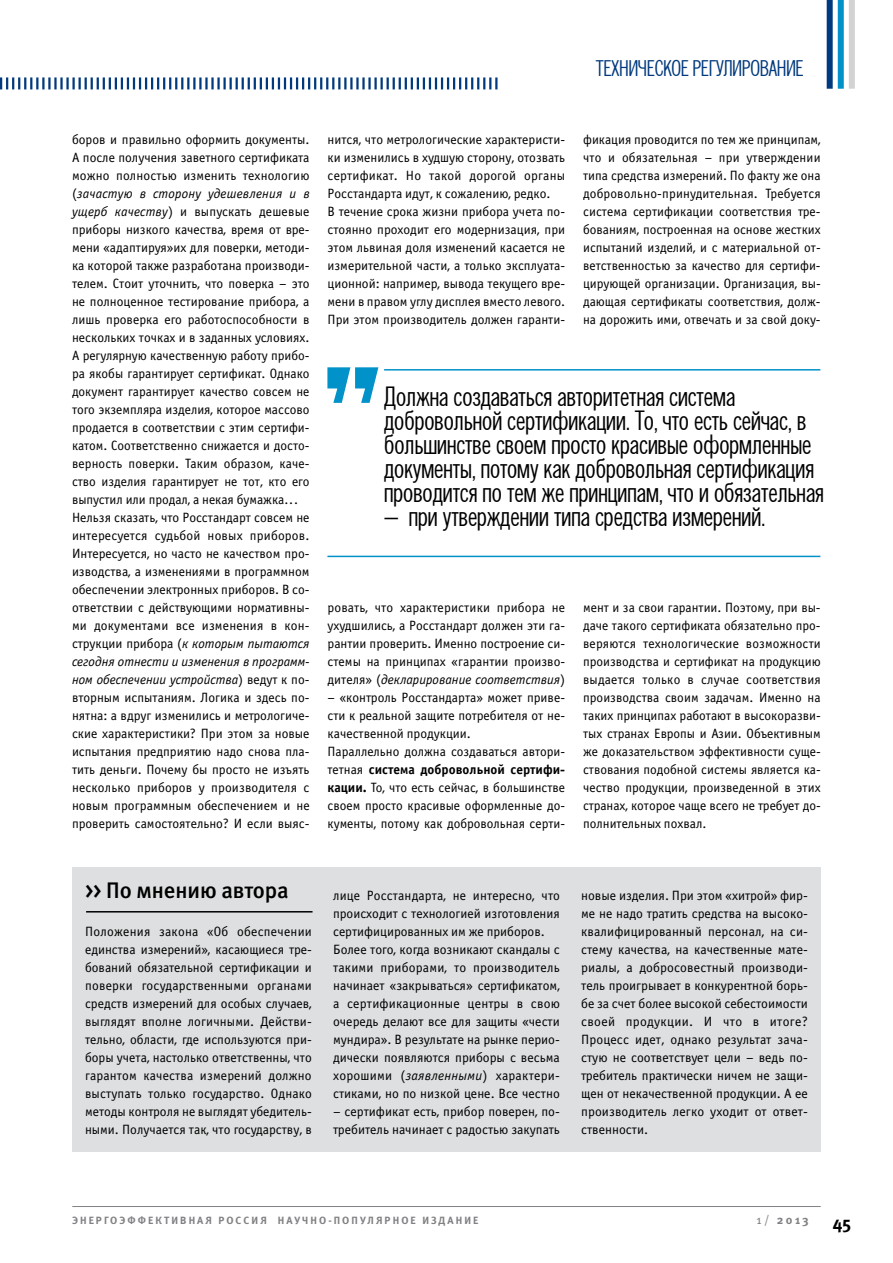
<style>
.page{position:relative;width:893px;height:1263px;background:#fff}
.page>*{position:absolute;margin:0;border:0;box-sizing:border-box;transform-origin:0 0}
.t1{font:108px "Electron C";color:#0092c8}
.t2{font:24px/24px "ft 68";color:#000}
.t3{font:22.5px "Meta Medium C";color:#000}
.t4{font:19.5px "ft 68";color:#00397d}
.t5{font:18px "Meta Bold Caps C";color:#000}
.t6{font:13.5px/18px "Officina Sans C";color:#000}
.t7{font:12px "Meta Bold Caps C";color:#818084}
.t8{font:10.5px "Meta Bold Caps C";letter-spacing:.2em;color:#818084}
.s1{font-style:italic}
.s2{font-weight:700}
.s3{font-family:"Meta Book C"}
</style>
<div class="page">
<div style="left:827px;top:0;width:6px;height:89px;background:#00397d"></div>
<div style="left:849px;top:0;width:6px;height:89px;background:#d4d3d4"></div>
<div style="left:838px;top:0;width:6px;height:89px;background:#0092c8"></div>
<hr style="left:72px;top:1206px;width:749px;height:1px;background:#818084">
<svg style="left:0;top:77px;width:497px;height:12px"></svg>
<div style="left:72px;top:867px;width:749px;height:285px;background:#dddfe0"></div>
<hr style="left:86px;top:911px;width:227px;height:1px;background:#000">
<hr style="left:384px;top:369px;width:436px;height:2px;background:#0092c8">
<hr style="left:327px;top:556px;width:493px;height:1px;background:#0092c8">
<h3 class="t4" style="left:596px;top:57px;width:209px">Техническое регулирование</h3>
<p class="t6" style="left:72px;top:131px;width:239px">боров и правильно оформить документы.<br>А после получения заветного сертификата можно полностью изменить технологию (<span class="s1">зачастую в сторону удешевления и в ущерб качеству</span>) и выпускать дешевые приборы низкого качества, время от вре&shy;мени «адаптируя»их для поверки, методи&shy;ка которой также разработана производи&shy;телем. Стоит уточнить, что поверка – это не полноценное тестирование прибора, а лишь проверка его работоспособности в нескольких точках и в заданных условиях.<br>А регулярную качественную работу прибо&shy;ра якобы гарантирует сертификат. Однако документ гарантирует качество совсем не того экземпляра изделия, которое массово продается в соответствии с этим сертифи&shy;катом. Соответственно снижается и досто&shy;верность поверки. Таким образом, каче&shy;ство изделия гарантирует не тот, кто его выпустил или продал, а некая бумажка...<br>Нельзя сказать, что Росстандарт совсем не интересуется судьбой новых приборов.<br>Интересуется, но часто не качеством про&shy;изводства, а изменениями в программном обеспечении электронных приборов. В со&shy;ответствии с действующими нормативны&shy;ми документами все изменения в кон&shy;струкции прибора (<span class="s1">к которым пытаются сегодня отнести и изменения в программ&shy;ном обеспечении устройства</span>) ведут к по&shy;вторным испытаниям. Логика и здесь по&shy;нятна: а вдруг изменились и метрологиче&shy;ские характеристики? При этом за новые испытания предприятию надо снова пла&shy;тить деньги. Почему бы просто не изъять несколько приборов у производителя с новым программным обеспечением и не проверить самостоятельно? И если выяс-</p>
<p class="t6" style="left:328px;top:131px;width:239px">нится, что метрологические характеристи&shy;ки изменились в худшую сторону, отозвать сертификат. Но такой дорогой органы Росстандарта идут, к сожалению, редко.<br>В течение срока жизни прибора учета по&shy;стоянно проходит его модернизация, при этом львиная доля изменений касается не измерительной части, а только эксплуата&shy;ционной: например, вывода текущего вре&shy;мени в правом углу дисплея вместо левого.<br>При этом производитель должен гаранти-</p>
<p class="t6" style="left:583px;top:131px;width:239px;text-align:justify">фикация проводится по тем же принципам, что и обязательная – при утверждении типа средства измерений. По факту же она добровольно-принудительная. Требуется система сертификации соответствия тре&shy;бованиям, построенная на основе жестких испытаний изделий, и с материальной от&shy;ветственностью за качество для сертифи&shy;цирующей организации. Организация, вы&shy;дающая сертификаты соответствия, долж&shy;на дорожить ими, отвечать и за свой доку-</p>
<h1 class="t1" style="left:327px;top:338px;width:57px">"</h1>
<p class="t2" style="left:384px;top:385px;width:441px">Должна создаваться авторитетная система добровольной сертификации. То, что есть сейчас, в большинстве своем просто красивые оформленные документы, потому как добровольная сертификация проводится по тем же принципам, что и обязательная</p>
<h2 class="t2" style="left:384px;top:505px;width:383px">– при утверждении типа средства измерений.</h2>
<p class="t6" style="left:328px;top:599px;width:239px;text-align:justify">ровать, что характеристики прибора не ухудшились, а Росстандарт должен эти га&shy;рантии проверить. Именно построение си&shy;стемы на принципах «гарантии произво&shy;дителя» (<span class="s1">декларирование соответствия</span>)</p>
<p class="t6" style="left:328px;top:689px;width:239px">– «контроль Росстандарта» может приве&shy;сти к реальной защите потребителя от не&shy;качественной продукции.<br>Параллельно должна создаваться автори&shy;тетная <span class="s2">система добровольной сертифи&shy;кации.</span> То, что есть сейчас, в большинстве своем просто красивые оформленные до&shy;кументы, потому как добровольная серти-</p>
<p class="t6" style="left:583px;top:599px;width:239px;text-align:justify">мент и за свои гарантии. Поэтому, при вы&shy;даче такого сертификата обязательно про&shy;веряются технологические возможности производства и сертификат на продукцию выдается только в случае соответствия производства своим задачам. Именно на таких принципах работают в высокоразви&shy;тых странах Европы и Азии. Объективным же доказательством эффективности суще&shy;ствования подобной системы является ка&shy;чество продукции, произведенной в этих странах, которое чаще всего не требует до&shy;полнительных похвал.</p>
<h3 class="t3" style="left:85px;top:877px;width:205px">&gt;&gt; По мнению автора</h3>
<p class="t6" style="left:85px;top:923px;width:228px;text-align:justify">Положения закона «Об обеспечении единства измерений», касающиеся тре&shy;бований обязательной сертификации и поверки государственными органами средств измерений для особых случаев, выглядят вполне логичными. Действи&shy;тельно, области, где используются при&shy;боры учета, настолько ответственны, что гарантом качества измерений должно выступать только государство. Однако методы контроля не выглядят убедитель&shy;ными. Получается так, что государству, в</p>
<p class="t6" style="left:333px;top:887px;width:228px">лице Росстандарта, не интересно, что происходит с технологией изготовления сертифицированных им же приборов.<br>Более того, когда возникают скандалы с такими приборами, то производитель начинает «закрываться» сертификатом, а сертификационные центры в свою очередь делают все для защиты «чести мундира». В результате на рынке перио&shy;дически появляются приборы с весьма хорошими (<span class="s1">заявленными</span>) характери&shy;стиками, но по низкой цене. Все честно</p>
<p class="t6" style="left:333px;top:1103px;width:228px">– сертификат есть, прибор поверен, по&shy;требитель начинает с радостью закупать</p>
<p class="t6" style="left:581px;top:887px;width:228px;text-align:justify">новые изделия. При этом «хитрой» фир&shy;ме не надо тратить средства на высоко&shy;квалифицированный персонал, на си&shy;стему качества, на качественные мате&shy;риалы, а добросовестный производи&shy;тель проигрывает в конкурентной борь&shy;бе за счет более высокой себестоимости своей продукции. И что в итоге?<br>Процесс идет, однако результат зача&shy;стую не соответствует цели – ведь по&shy;требитель практически ничем не защи&shy;щен от некачественной продукции. А ее производитель легко уходит от ответ&shy;ственности.</p>
<p class="t8" style="left:72px;top:1214px;width:408px">ЭНЕРГОЭФФЕКТИВНАЯ РОССИЯ НАУЧНО-ПОПУЛЯРНОЕ ИЗДАНИЕ</p>
<p class="t7" style="left:756px;top:1212px;width:54px"><span class="s3">1/</span> 2013</p>
<h3 class="t5" style="left:833px;top:1212px;width:20px">45</h3>
</div>
